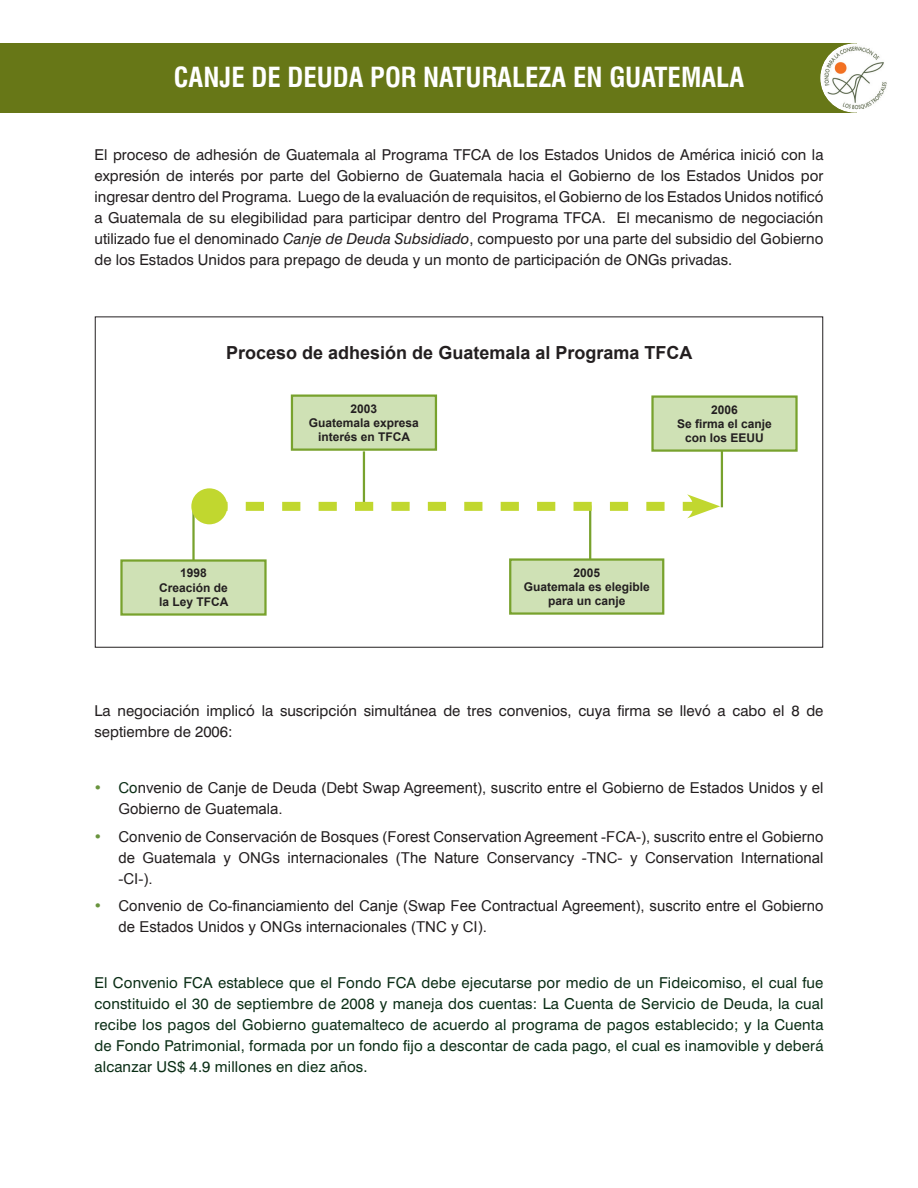
<style>
.page{position:relative;width:918px;height:1188px;background:#fff}
.page>*{position:absolute;margin:0;border:0;box-sizing:border-box;transform-origin:0 0}
.t1{font:700 condensed 27px "Swiss 721 BT";color:#fff}
.t2{font:700 18px "Arial";color:#231f20}
.t3{font:15px/21px "Swiss 721 BT";color:#231f20;text-align:justify}
.t4{font:15px/21px "Arial";color:#231f20}
.t5{font:15px/21px "Swiss 721 BT";letter-spacing:.01em;color:#0b2e16;text-align:justify}
.t6{font:700 12px/14.4px "Arial";color:#231f20;text-align:center}
.s1{font-style:italic}
.s2{color:#69943e}
.s3{color:#0b2e16}
</style>
<div class="page">
<div style="left:0;top:43px;width:856px;height:69px;background:#677717"></div>
<img style="left:820px;top:43px;width:70px;height:70px;border-radius:50%">
<hr style="left:192px;top:506px;width:3px;height:54px;background:#78a22d">
<hr style="left:589px;top:505px;width:2px;height:54px;background:#78a22d">
<div style="left:653px;top:397px;width:144px;height:54px;background:#cfe1b5"></div>
<div style="left:651px;top:395px;width:147px;height:57px;border:2px solid #78a22d"></div>
<div style="left:510px;top:560px;width:153px;height:54px;background:#cfe1b5"></div>
<div style="left:509px;top:558px;width:155px;height:57px;border:2px solid #78a22d"></div>
<div style="left:121px;top:561px;width:144px;height:54px;background:#cfe1b5"></div>
<div style="left:120px;top:559px;width:147px;height:57px;border:2px solid #78a22d"></div>
<hr style="left:363px;top:451px;width:2px;height:54px;background:#78a22d">
<hr style="left:721px;top:450px;width:2px;height:57px;background:#78a22d">
<div style="left:191px;top:488px;width:36px;height:36px;background:#c1d72f;border-radius:50%"></div>
<svg style="left:222px;top:494px;width:498px;height:24px"></svg>
<div style="left:292px;top:396px;width:144px;height:54px;background:#cfe1b5"></div>
<div style="left:291px;top:394px;width:146px;height:57px;border:2px solid #78a22d"></div>
<h1 class="t1" style="left:174px;top:66px;width:572px">CANJE DE DEUDA POR NATURALEZA EN GUATEMALA</h1>
<p class="t3" style="left:94px;top:145px;width:731px">El proceso de adhesión de Guatemala al Programa TFCA de los Estados Unidos de América inició con la expresión de interés por parte del Gobierno de Guatemala hacia el Gobierno de los Estados Unidos por ingresar dentro del Programa. Luego de la evaluación de requisitos, el Gobierno de los Estados Unidos notificó a Guatemala de su elegibilidad para participar dentro del Programa TFCA. El mecanismo de negociación utilizado fue el denominado <span class="s1">Canje de Deuda Subsidiado</span>, compuesto por una parte del subsidio del Gobierno de los Estados Unidos para prepago de deuda y un monto de participación de ONGs privadas.</p>
<p class="t2" style="left:226px;top:343px;width:468px">Proceso de adhesión de Guatemala al Programa TFCA</p>
<p class="t6" style="left:159px;top:566px;width:71px">1998<br>Creación de la Ley TFCA</p>
<p class="t6" style="left:309px;top:401px;width:112px">2003<br>Guatemala expresa interés en TFCA</p>
<p class="t6" style="left:677px;top:402px;width:96px">2006<br>Se firma el canje con los EEUU</p>
<p class="t6" style="left:524px;top:565px;width:128px">2005<br>Guatemala es elegible para un canje</p>
<p class="t3" style="left:94px;top:702px;width:731px">La negociación implicó la suscripción simultánea de tres convenios, cuya firma se llevó a cabo el 8 de septiembre de 2006:</p>
<p class="t4" style="left:119px;top:777px;width:706px;text-indent:-24px"><span class="s2">•</span> <span class="s3">Co</span>nvenio de Canje de Deuda (Debt Swap Agreement), suscrito entre el Gobierno de Estados Unidos y el<br>Gobierno de Guatemala.</p>
<p class="t4" style="left:118px;top:826px;width:706px;text-align:justify;text-indent:-24px"><span class="s2">•</span> Convenio de Conservación de Bosques (Forest Conservation Agreement -FCA-), suscrito entre el Gobierno de Guatemala y ONGs internacionales (The Nature Conservancy -TNC- y Conservation International -CI-).</p>
<p class="t4" style="left:118px;top:896px;width:706px;text-indent:-24px"><span class="s2">•</span> Convenio de Co-financiamiento del Canje (Swap Fee Contractual Agreement), suscrito entre el Gobierno de Estados Unidos y ONGs internacionales (TNC y CI).</p>
<p class="t5" style="left:94px;top:973px;width:731px">El Convenio FCA establece que el Fondo FCA debe ejecutarse por medio de un Fideicomiso, el cual fue constituido el 30 de septiembre de 2008 y maneja dos cuentas: La Cuenta de Servicio de Deuda, la cual recibe los pagos del Gobierno guatemalteco de acuerdo al programa de pagos establecido; y la Cuenta de Fondo Patrimonial, formada por un fondo fijo a descontar de cada pago, el cual es inamovible y deberá alcanzar US$ 4.9 millones en diez años.</p>
</div>
